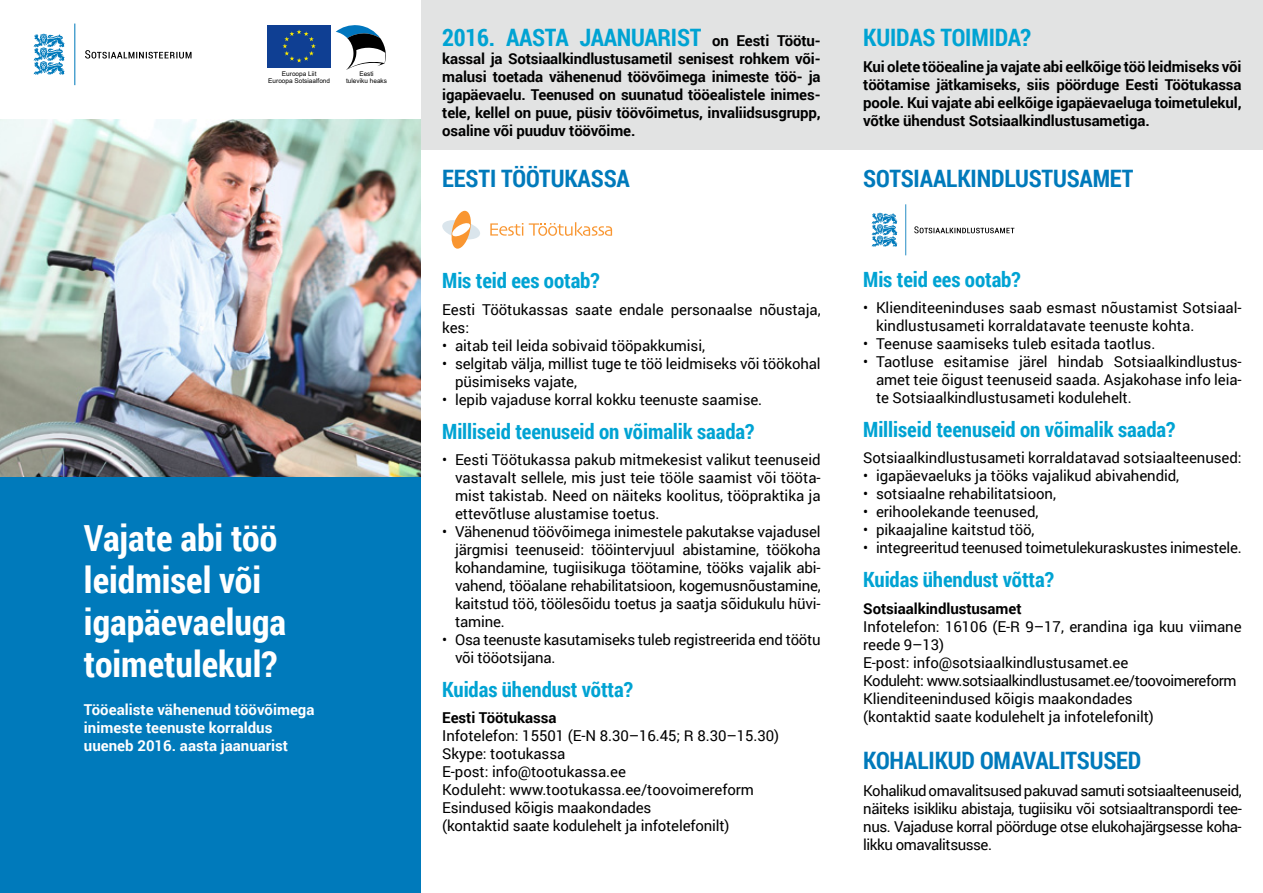
<style>
.page{position:relative;width:1263px;height:893px;background:#fff}
.page>*{position:absolute;margin:0;border:0;box-sizing:border-box;transform-origin:0 0}
.t1{font:700 36px/42px "Roboto Condensed";color:#fff}
.t2{font:700 24px "Roboto Condensed";letter-spacing:-.005em;color:#007abb}
.t3{font:700 24px "Roboto Condensed";letter-spacing:-.01em;color:#00a3d3}
.t4{font:700 21px "Roboto Condensed";letter-spacing:-.005em;color:#00a3d3}
.t5{font:15px/18px "Roboto";letter-spacing:-.005em;color:#000}
.t6{font:700 15px/18px "Roboto";letter-spacing:-.01em;color:#000;text-align:justify}
.t7{font:700 15px/18px "Roboto";color:#fff}
.t8{font:6.45px/6.6px "Arial";color:#000;text-align:center}
</style>
<div class="page">
<div style="left:421px;top:0;width:842px;height:150px;background:#e2e3e3"></div>
<img style="left:0;top:119px;width:421px;height:357px">
<div style="left:0;top:476px;width:421px;height:417px;background:#007abb"></div>
<svg style="left:34px;top:24px;width:41px;height:61px"></svg>
<svg style="left:85px;top:50px;width:107px;height:9px"></svg>
<div style="left:267px;top:25px;width:64px;height:43px;background:#0f3f93"></div>
<svg style="left:282px;top:30px;width:34px;height:33px"></svg>
<svg style="left:336px;top:25px;width:50px;height:45px"></svg>
<svg style="left:872px;top:204px;width:34px;height:51px"></svg>
<svg style="left:914px;top:226px;width:100px;height:7px"></svg>
<svg style="left:490px;top:223px;width:33px;height:13px"></svg>
<svg style="left:529px;top:222px;width:83px;height:14px"></svg>
<svg style="left:442px;top:210px;width:38px;height:39px"></svg>
<p class="t8" style="left:268px;top:71px;width:63px">Euroopa Liit<br>Euroopa Sotsiaalfond</p>
<p class="t8" style="left:346px;top:71px;width:43px">Eesti<br>tuleviku heaks</p>
<h1 class="t1" style="left:84px;top:516px;width:204px">Vajate abi töö leidmisel või igapäevaeluga toimetulekul?</h1>
<p class="t7" style="left:84px;top:700px;width:232px">Tööealiste vähenenud töövõimega inimeste teenuste korraldus uueneb 2016. aasta jaanuarist</p>
<p class="t6" style="left:442px;top:31px;width:380px;text-indent:270px">on Eesti Töötu&shy;kassal ja Sotsiaalkindlustusametil senisest rohkem või&shy;malusi toetada vähenenud töövõimega inimeste töö- ja igapäevaelu. Teenused on suunatud tööealistele inimes&shy;tele, kellel on puue, püsiv töövõimetus, invaliidsusgrupp, osaline või puuduv töövõime.</p>
<h2 class="t3" style="left:863px;top:20px;width:26px">Kuidas</h2>
<h2 class="t3" style="left:940px;top:20px;width:13px">toimida</h2>
<h2 class="t3" style="left:1020px;top:20px;width:12px">?</h2>
<h2 class="t3" style="left:442px;top:20px;width:78px">2016. aasta</h2>
<h2 class="t3" style="left:579px;top:20px;width:26px">jaanua</h2>
<h2 class="t3" style="left:658px;top:20px;width:24px">rist</h2>
<p class="t6" style="left:863px;top:57px;width:380px">Kui olete tööealine ja vajate abi eelkõige töö leidmiseks või töötamise jätkamiseks, siis pöörduge Eesti Töötukassa poole. Kui vajate abi eelkõige igapäevaeluga toimetulekul, võtke ühendust Sotsiaalkindlustusametiga.</p>
<h2 class="t2" style="left:442px;top:162px;width:189px">EESTI TÖÖTUKASSA</h2>
<h3 class="t4" style="left:442px;top:266px;width:159px">Mis teid ees ootab?</h3>
<p class="t5" style="left:442px;top:300px;width:380px">Eesti Töötukassas saate endale personaalse nõustaja, kes:</p>
<p class="t5" style="left:442px;top:336px;width:264px">• aitab teil leida sobivaid tööpakkumisi,</p>
<p class="t5" style="left:455px;top:354px;width:367px;text-indent:-13px">• selgitab välja, millist tuge te töö leidmiseks või töökohal püsimiseks vajate,</p>
<p class="t5" style="left:442px;top:390px;width:322px">• lepib vajaduse korral kokku teenuste saamise.</p>
<h3 class="t4" style="left:442px;top:416px;width:313px">Milliseid teenuseid on võimalik saada?</h3>
<p class="t5" style="left:455px;top:450px;width:367px;text-align:justify;text-indent:-13px">• Eesti Töötukassa pakub mitmekesist valikut teenuseid vastavalt sellele, mis just teie tööle saamist või tööta&shy;mist takistab. Need on näiteks koolitus, tööpraktika ja ettevõtluse alustamise toetus.</p>
<p class="t5" style="left:455px;top:522px;width:367px;text-align:justify;text-indent:-13px">• Vähenenud töövõimega inimestele pakutakse vajadusel järgmisi teenuseid: tööintervjuul abistamine, töökoha kohandamine, tugiisikuga töötamine, tööks vajalik abi&shy;vahend, tööalane rehabilitatsioon, kogemusnõustamine, kaitstud töö, töölesõidu toetus ja saatja sõidukulu hüvi&shy;tamine.</p>
<p class="t5" style="left:455px;top:630px;width:367px;text-indent:-13px">• Osa teenuste kasutamiseks tuleb registreerida end töötu või tööotsijana.</p>
<h3 class="t4" style="left:442px;top:675px;width:192px">Kuidas ühendust võtta?</h3>
<p class="t6" style="left:442px;top:708px;width:116px">Eesti Töötukassa</p>
<p class="t5" style="left:442px;top:726px;width:338px">Infotelefon: 15501 (E-N 8.30–16.45; R 8.30–15.30)<br>Skype: tootukassa<br>E-post: info@tootukassa.ee<br>Koduleht: www.tootukassa.ee/toovoimereform Esindused kõigis maakondades<br>(kontaktid saate kodulehelt ja infotelefonilt)</p>
<h2 class="t2" style="left:863px;top:162px;width:272px">SOTSIAALKINDLUSTUSAMET</h2>
<h3 class="t4" style="left:863px;top:264px;width:159px">Mis teid ees ootab?</h3>
<p class="t5" style="left:876px;top:298px;width:367px;text-indent:-13px">• Klienditeeninduses saab esmast nõustamist Sotsiaal&shy;kindlustusameti korraldatavate teenuste kohta.</p>
<p class="t5" style="left:863px;top:334px;width:294px">• Teenuse saamiseks tuleb esitada taotlus.</p>
<p class="t5" style="left:876px;top:352px;width:367px;text-align:justify;text-indent:-13px">• Taotluse esitamise järel hindab Sotsiaalkindlustus&shy;amet teie õigust teenuseid saada. Asjakohase info leia&shy;te Sotsiaalkindlustusameti kodulehelt.</p>
<h3 class="t4" style="left:863px;top:415px;width:313px">Milliseid teenuseid on võimalik saada?</h3>
<p class="t5" style="left:863px;top:449px;width:380px">Sotsiaalkindlustusameti korraldatavad sotsiaalteenused:</p>
<p class="t5" style="left:863px;top:467px;width:317px">• igapäevaeluks ja tööks vajalikud abivahendid,</p>
<p class="t5" style="left:863px;top:485px;width:194px">• sotsiaalne rehabilitatsioon,</p>
<p class="t5" style="left:863px;top:503px;width:177px">• erihoolekande teenused,</p>
<p class="t5" style="left:863px;top:521px;width:173px">• pikaajaline kaitstud töö,</p>
<p class="t5" style="left:863px;top:539px;width:380px">• integreeritud teenused toimetulekuraskustes inimestele.</p>
<h3 class="t4" style="left:863px;top:565px;width:192px">Kuidas ühendust võtta?</h3>
<p class="t6" style="left:863px;top:599px;width:160px">Sotsiaalkindlustusamet</p>
<p class="t5" style="left:863px;top:617px;width:380px">Infotelefon: 16106 (E-R 9–17, erandina iga kuu viimane reede 9–13)<br>E-post: info@sotsiaalkindlustusamet.ee<br>Koduleht: www.sotsiaalkindlustusamet.ee/toovoimereform Klienditeenindused kõigis maakondades<br>(kontaktid saate kodulehelt ja infotelefonilt)</p>
<h2 class="t2" style="left:863px;top:744px;width:280px">KOHALIKUD OMAVALITSUSED</h2>
<p class="t5" style="left:863px;top:781px;width:380px;text-align:justify">Kohalikud omavalitsused pakuvad samuti sotsiaalteenuseid, näiteks isikliku abistaja, tugiisiku või sotsiaaltranspordi tee&shy;nus. Vajaduse korral pöörduge otse elukohajärgsesse koha&shy;likku omavalitsusse.</p>
</div>
